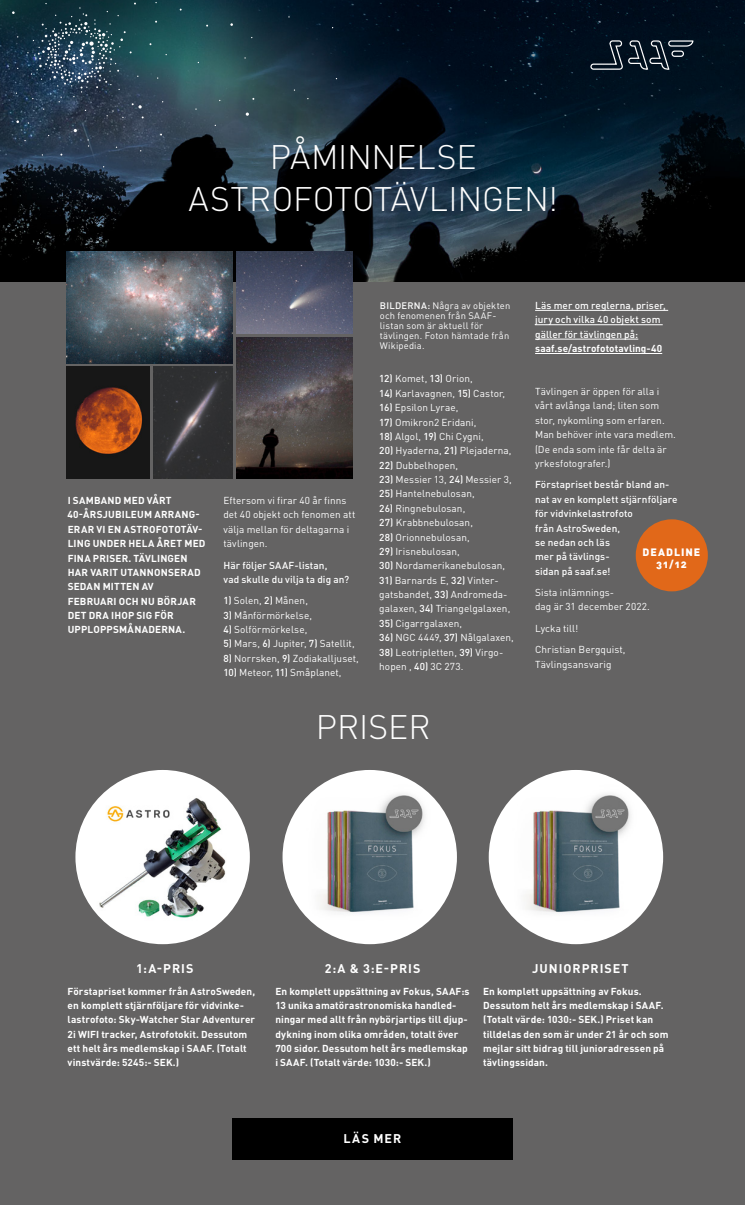
<style>
.page{position:relative;width:745px;height:1205px;background:#fff}
.page>*{position:absolute;margin:0;border:0;box-sizing:border-box;transform-origin:0 0}
.t1{font:300 33.62px/41.2px "DINOT";color:#fff;text-align:center}
.t2{font:700 12.5px "DINOT";letter-spacing:.08em;color:#fff}
.t3{font:900 10.62px/12.5px "DINOT";letter-spacing:.095em;color:#fff;text-align:center}
.t4{font:10px/14.4px "DINOT";letter-spacing:.005em;color:#fff}
.t5{font:700 10px/14.4px "DINOT";letter-spacing:.01em;color:#fff}
.t6{font:500 10px/14.4px "DINOT";letter-spacing:.01em;color:#fff}
.t7{font:9.38px/10px "DINOT";letter-spacing:.02em;color:#fff}
.s1{font-weight:500}
</style>
<div class="page">
<div style="left:0;top:0;width:744px;height:1205px;background:#646363"></div>
<img style="left:0;top:0;width:744px;height:282px">
<svg style="left:589px;top:40px;width:104px;height:37px;background:#1f2d3a"></svg>
<svg style="left:245px;top:113px;width:4px;height:3px"></svg>
<svg style="left:12px;top:3px;width:131px;height:153px;background:#284152"></svg>
<hr style="left:534px;top:310px;width:133px;height:1px;background:#fff">
<hr style="left:534px;top:324px;width:128px;height:1px;background:#fff">
<hr style="left:534px;top:339px;width:104px;height:1px;background:#fff">
<hr style="left:534px;top:353px;width:127px;height:1px;background:#fff">
<div style="left:284px;top:771px;width:171px;height:171px;background:#fff;border-radius:50%"></div>
<img style="left:287px;top:771px;width:157px;height:161px">
<div style="left:490px;top:771px;width:171px;height:171px;background:#fff;border-radius:50%"></div>
<img style="left:493px;top:771px;width:157px;height:161px">
<img style="left:236px;top:252px;width:116px;height:81px">
<img style="left:236px;top:338px;width:116px;height:141px">
<img style="left:67px;top:252px;width:165px;height:111px">
<img style="left:67px;top:367px;width:82px;height:111px">
<img style="left:153px;top:367px;width:79px;height:111px">
<div style="left:77px;top:771px;width:171px;height:171px;background:#fff;border-radius:50%"></div>
<img style="left:97px;top:791px;width:131px;height:132px">
<div style="left:635px;top:519px;width:72px;height:72px;background:#e16819;border-radius:50%"></div>
<div style="left:232px;top:1119px;width:280px;height:41px;background:#000"></div>
<h1 class="t1" style="left:188px;top:135px;width:371px">PÅMINNELSE<br>ASTROFOTOTÄVLINGEN!</h1>
<p class="t5" style="left:68px;top:493px;width:139px">I SAMBAND MED VÅRT<br>40-ÅRSJUBILEUM ARRANG-<br>ERAR VI EN ASTROFOTOTÄV-<br>LING UNDER HELA ÅRET MED<br>FINA PRISER. TÄVLINGEN<br>HAR VARIT UTANNONSERAD<br>SEDAN MITTEN AV<br>FEBRUARI OCH NU BÖRJAR<br>DET DRA IHOP SIG FÖR<br>UPPLOPPSMÅNADERNA.</p>
<p class="t4" style="left:223px;top:493px;width:133px">Eftersom vi firar 40 år finns det 40 objekt och fenomen att välja mellan för deltagarna i tävlingen.</p>
<p class="t6" style="left:223px;top:557px;width:127px">Här följer SAAF-listan,<br>vad skulle du vilja ta dig an?</p>
<p class="t4" style="left:223px;top:593px;width:86px"><span class="s1">1)</span> Solen, <span class="s1">2)</span> Månen,</p>
<p class="t4" style="left:223px;top:607px;width:90px"><span class="s1">3)</span> Månförmörkelse,</p>
<p class="t4" style="left:223px;top:622px;width:85px"><span class="s1">4)</span> Solförmörkelse,</p>
<p class="t4" style="left:223px;top:636px;width:133px"><span class="s1">5)</span> Mars, <span class="s1">6)</span> Jupiter, <span class="s1">7)</span> Satellit,</p>
<p class="t4" style="left:223px;top:651px;width:137px"><span class="s1">8)</span> Norrsken, <span class="s1">9)</span> Zodiakalljuset,</p>
<p class="t4" style="left:223px;top:665px;width:120px"><span class="s1">10)</span> Meteor, <span class="s1">11)</span> Småplanet,</p>
<p class="t7" style="left:379px;top:301px;width:132px"><span class="s1">BILDERNA:</span> Några av objekten och fenomenen från SAAF&shy;listan som är aktuell för tävlingen. Foton hämtade från<br>Wikipedia.</p>
<p class="t4" style="left:379px;top:371px;width:95px"><span class="s1">12)</span> Komet, <span class="s1">13)</span> Orion,</p>
<p class="t4" style="left:379px;top:386px;width:127px"><span class="s1">14)</span> Karlavagnen, <span class="s1">15)</span> Castor,</p>
<p class="t4" style="left:379px;top:400px;width:81px"><span class="s1">16)</span> Epsilon Lyrae,</p>
<p class="t4" style="left:379px;top:414px;width:99px"><span class="s1">17)</span> Omikron2 Eridani,</p>
<p class="t4" style="left:379px;top:429px;width:106px"><span class="s1">18)</span> Algol, <span class="s1">19)</span> Chi Cygni,</p>
<p class="t4" style="left:379px;top:443px;width:134px"><span class="s1">20)</span> Hyaderna, <span class="s1">21)</span> Plejaderna,</p>
<p class="t4" style="left:379px;top:457px;width:80px"><span class="s1">22)</span> Dubbelhopen,</p>
<p class="t4" style="left:379px;top:472px;width:134px"><span class="s1">23)</span> Messier 13, <span class="s1">24)</span> Messier 3,</p>
<p class="t4" style="left:379px;top:486px;width:97px"><span class="s1">25)</span> Hantelnebulosan,</p>
<p class="t4" style="left:379px;top:500px;width:87px"><span class="s1">26)</span> Ringnebulosan,</p>
<p class="t4" style="left:379px;top:515px;width:95px"><span class="s1">27)</span> Krabbnebulosan,</p>
<p class="t4" style="left:379px;top:529px;width:92px"><span class="s1">28)</span> Orionnebulosan,</p>
<p class="t4" style="left:379px;top:544px;width:82px"><span class="s1">29)</span> Irisnebulosan,</p>
<p class="t4" style="left:379px;top:558px;width:127px"><span class="s1">30)</span> Nordamerikanebulosan,</p>
<p class="t4" style="left:379px;top:572px;width:132px"><span class="s1">31)</span> Barnards E, <span class="s1">32)</span> Vinter&shy;gatsbandet, <span class="s1">33)</span> Andromeda&shy;galaxen, <span class="s1">34)</span> Triangelgalaxen,</p>
<p class="t4" style="left:379px;top:615px;width:84px"><span class="s1">35)</span> Cigarrgalaxen,</p>
<p class="t4" style="left:379px;top:630px;width:136px"><span class="s1">36)</span> NGC 4449, <span class="s1">37)</span> Nålgalaxen,</p>
<p class="t4" style="left:379px;top:644px;width:125px"><span class="s1">38)</span> Leotripletten, <span class="s1">39)</span> Virgo&shy;hopen , <span class="s1">40)</span> 3C 273.</p>
<h1 class="t1" style="left:315px;top:705px;width:116px">PRISER</h1>
<p class="t6" style="left:534px;top:298px;width:132px">Läs mer om reglerna, priser, jury och vilka 40 objekt som gäller för tävlingen på:</p>
<p class="t5" style="left:534px;top:341px;width:128px">saaf.se/astrofototavling-40</p>
<p class="t4" style="left:534px;top:384px;width:142px">Tävlingen är öppen för alla i vårt avlånga land; liten som stor, nykomling som erfaren.<br>Man behöver inte vara medlem. (De enda som inte får delta är yrkesfotografer.)</p>
<p class="t6" style="left:534px;top:477px;width:144px">Förstapriset består bland an&shy;nat av en komplett stjärnföljare för vidvinkelastrofoto<br>från AstroSweden,<br>se nedan och läs<br>mer på tävlings-<br>sidan på saaf.se!</p>
<p class="t4" style="left:534px;top:585px;width:116px">Sista inlämnings-<br>dag är 31 december 2022.</p>
<p class="t4" style="left:534px;top:617px;width:92px;line-height:21.5px">Lycka till!<br>Christian Bergquist,</p>
<p class="t4" style="left:534px;top:656px;width:78px">Tävlingsansvarig</p>
<p class="t3" style="left:642px;top:545px;width:59px">DEADLINE<br>31/12</p>
<p class="t2" style="left:136px;top:960px;width:59px">1:A-PRIS</p>
<p class="t5" style="left:68px;top:983px;width:189px">Förstapriset kommer från AstroSweden, en komplett stjärnföljare för vidvinke&shy;lastrofoto: Sky-Watcher Star Adventurer 2i WIFI tracker, Astrofotokit. Dessutom ett helt års medlemskap i SAAF. (Totalt vinstvärde: 5245:- SEK.)</p>
<p class="t2" style="left:324px;top:960px;width:97px">2:A &amp; 3:E-PRIS</p>
<p class="t5" style="left:275px;top:983px;width:195px">En komplett uppsättning av Fokus, SAAF:s 13 unika amatörastronomiska handled&shy;ningar med allt från nybörjartips till djup&shy;dykning inom olika områden, totalt över 700 sidor. Dessutom helt års medlemskap i SAAF. (Totalt värde: 1030:- SEK.)</p>
<p class="t2" style="left:532px;top:960px;width:98px">JUNIORPRISET</p>
<p class="t5" style="left:483px;top:983px;width:187px">En komplett uppsättning av Fokus.<br>Dessutom helt års medlemskap i SAAF. (Totalt värde: 1030:- SEK.) Priset kan tilldelas den som är under 21 år och som mejlar sitt bidrag till junioradressen på tävlingssidan.</p>
<p class="t2" style="left:343px;top:1130px;width:59px">LÄS MER</p>
</div>
